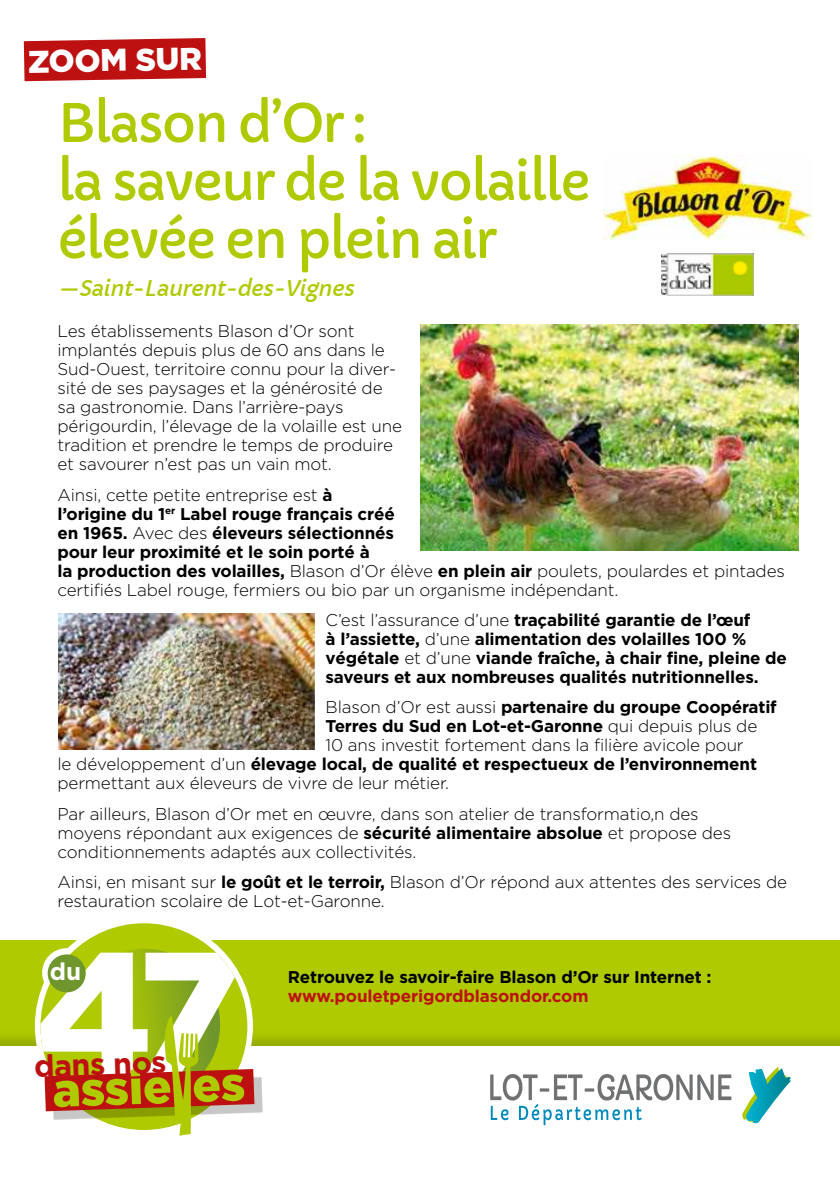
<style>
.page{position:relative;width:840px;height:1191px;background:#fff}
.page>*{position:absolute;margin:0;border:0;box-sizing:border-box;transform-origin:0 0}
.t1{font:52px/58px "Capriola";letter-spacing:-.04em;color:#afca00}
.t2{font:900 31.4px "Gotham HTF";color:#fff}
.t3{font:700 30.4px "Gotham HTF";color:#bd1111}
.t4{font:700 24.2px "Gotham HTF";color:#fff}
.t5{font:italic 21.4px "Capriola";color:#afca00}
.t6{font:300 17px/19px "Gotham HTF";letter-spacing:-.01em;color:#000}
.t7{font:700 17px/19px "Gotham HTF";letter-spacing:-.01em;color:#000}
.t8{font:700 17px "Gotham HTF";letter-spacing:-.01em;color:#bd1111}
.s1{font-weight:700}
.s2{font-weight:300}
</style>
<div class="page">
<div style="left:0;top:940px;width:839px;height:142px;background:#afca00"></div>
<div style="left:0;top:1028px;width:839px;height:163px;background:#000;opacity:.18"></div>
<div style="left:0;top:1046px;width:839px;height:145px;background:#fff"></div>
<svg style="left:742px;top:1067px;width:48px;height:56px"></svg>
<svg style="left:490px;top:1074px;width:241px;height:51px"></svg>
<svg style="left:24px;top:38px;width:182px;height:43px;background:#c12222"></svg>
<svg style="left:24px;top:923px;width:242px;height:213px"></svg>
<div style="left:40px;top:923px;width:207px;height:207px;background:#afca00;border-radius:50%"></div>
<div style="left:52px;top:1077px;width:210px;height:42px;background:#000;opacity:.22"></div>
<svg style="left:40px;top:944px;width:214px;height:191px"></svg>
<div style="left:48px;top:954px;width:38px;height:38px;background:#6f962d;border-radius:50%"></div>
<img style="left:420px;top:325px;width:378px;height:226px">
<img style="left:59px;top:613px;width:255px;height:137px">
<img style="left:603px;top:156px;width:208px;height:83px">
<img style="left:661px;top:254px;width:91px;height:42px">
<h2 class="t2" style="left:28px;top:43px;width:175px;rotate:-1deg">ZOOM SUR</h2>
<h1 class="t1" style="left:57px;top:95px;width:534px">Blason d’Or :<br>la saveur de la volaille élevée en plein air</h1>
<p class="t5" style="left:57px;top:275px;width:303px">—Saint-Laurent-des-Vignes</p>
<p class="t6" style="left:57px;top:321px;width:346px">Les établissements Blason d’Or sont implantés depuis plus de 60 ans dans le Sud-Ouest, territoire connu pour la diver&shy;sité de ses paysages et la générosité de sa gastronomie. Dans l’arrière-pays périgourdin, l’élevage de la volaille est une tradition et prendre le temps de produire et savourer n’est pas un vain mot.</p>
<p class="t6" style="left:57px;top:485px;width:728px">Ainsi, cette petite entreprise est <span class="s1">à<br>l’origine du 1</span><sup>er</sup> <span class="s1">Label rouge français créé<br>en 1965.</span> Avec des <span class="s1">éleveurs sélectionnés<br>pour leur proximité et le soin porté à<br>la production des volailles,</span> Blason d’Or élève <span class="s1">en plein air</span> poulets, poulardes et pintades certifiés Label rouge, fermiers ou bio par un organisme indépendant.</p>
<p class="t7" style="left:325px;top:610px;width:462px"><span class="s2">C’est l’assurance d’une</span> traçabilité garantie de l’œuf<br>à l’assiette, <span class="s2">d’une</span> alimentation des volailles 100 % végétale <span class="s2">et d’une</span> viande fraîche, à chair fine, pleine de saveurs et aux nombreuses qualités nutritionnelles.</p>
<p class="t7" style="left:325px;top:697px;width:452px"><span class="s2">Blason d’Or est aussi</span> partenaire du groupe Coopératif</p>
<p class="t7" style="left:325px;top:716px;width:433px">Terres du Sud en Lot-et-Garonne <span class="s2">qui depuis plus de</span></p>
<p class="t6" style="left:325px;top:735px;width:419px">10 ans investit fortement dans la filière avicole pour</p>
<p class="t7" style="left:57px;top:754px;width:700px"><span class="s2">le développement d’un</span> élevage local, de qualité et respectueux de l’environnement</p>
<p class="t6" style="left:57px;top:773px;width:393px">permettant aux éleveurs de vivre de leur métier.</p>
<p class="t6" style="left:57px;top:804px;width:674px">Par ailleurs, Blason d’Or met en œuvre, dans son atelier de transformatio,n des moyens répondant aux exigences de <span class="s1">sécurité alimentaire absolue</span> et propose des conditionnements adaptés aux collectivités.</p>
<p class="t6" style="left:57px;top:872px;width:730px">Ainsi, en misant sur <span class="s1">le goût et le terroir,</span> Blason d’Or répond aux attentes des services de restauration scolaire de Lot-et-Garonne.</p>
<h3 class="t4" style="left:50px;top:957px;width:33px">du</h3>
<h3 class="t3" style="left:33px;top:1049px;width:134px;rotate:-2deg">dans nos</h3>
<p class="t7" style="left:288px;top:967px;width:425px">Retrouvez le savoir-faire Blason d’Or sur Internet :</p>
<p class="t8" style="left:288px;top:986px;width:302px">www.pouletperigordblasondor.com</p>
</div>
